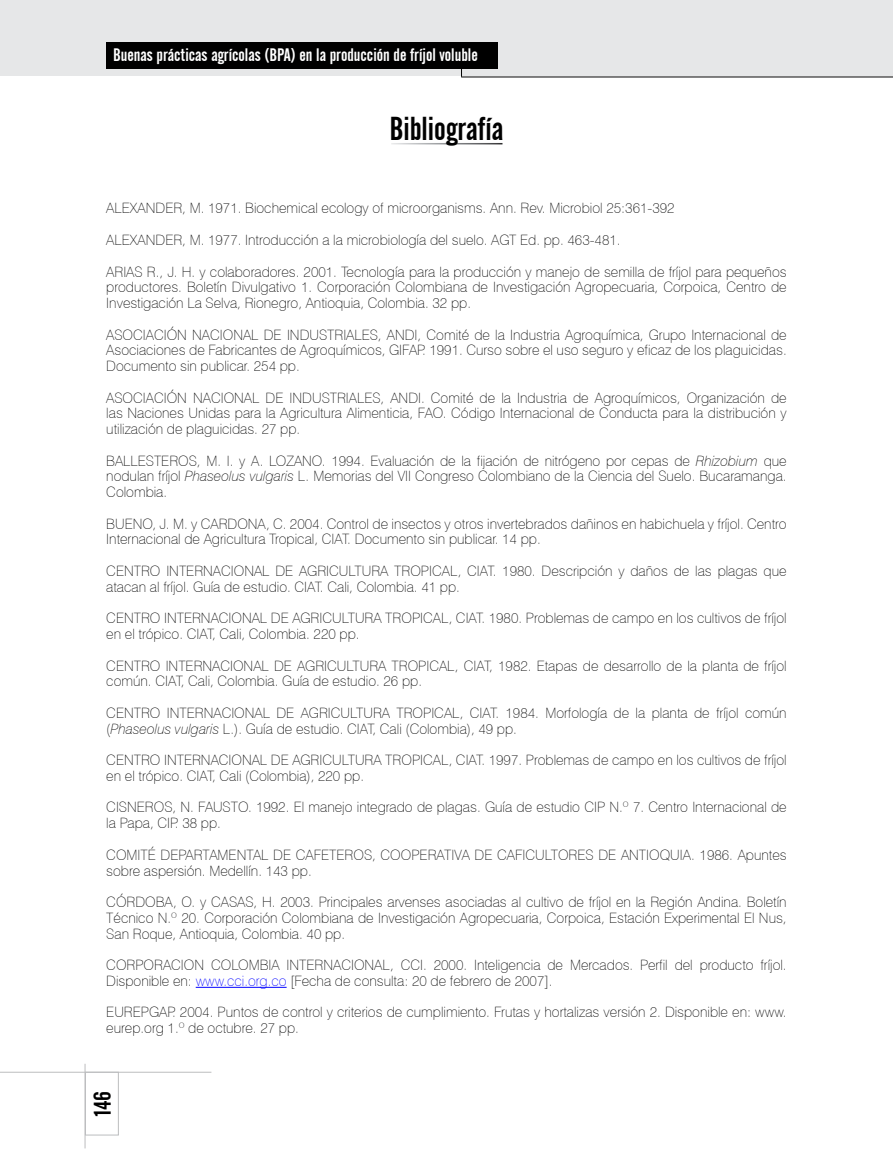
<style>
.page{position:relative;width:893px;height:1149px;background:#fff}
.page>*{position:absolute;margin:0;border:0;box-sizing:border-box;transform-origin:0 0}
.t1{font:33px "Alternate Gothic No 2 BT";color:#000}
.t2{font:24px "Alternate Gothic No 2 BT";color:#000}
.t3{font:18px "Alternate Gothic No 2 BT";color:#fff}
.t4{font:100 14.25px/15.8px "Swiss 721 BT";color:#000}
.s1{font-style:italic}
.s2{color:#00f}
</style>
<div class="page">
<div style="left:0;top:0;width:893px;height:76px;background:#e6e7e8"></div>
<hr style="left:461px;top:77px;width:432px;height:1px;background:#000">
<div style="left:85px;top:1071px;width:34px;height:63px;border:1px solid #bcbdbf"></div>
<hr style="left:0;top:1071px;width:211px;height:1px;background:#bcbdbf">
<div style="left:106px;top:42px;width:392px;height:26px;background:#000"></div>
<hr style="left:461px;top:43px;width:1px;height:34px;background:#000">
<hr style="left:85px;top:1063px;width:1px;height:84px;background:#bcbdbf">
<hr style="left:196px;top:986px;width:91px;height:1px;background:#00f">
<p class="t3" style="left:113px;top:45px;width:366px">Buenas prácticas agrícolas (BPA) en la producción de fríjol voluble</p>
<h1 class="t1" style="left:389px;top:110px;width:116px">Bibliografía</h1>
<p class="t4" style="left:106px;top:200px;width:570px">ALEXANDER, M. 1971. Biochemical ecology of microorganisms. Ann. Rev. Microbiol 25:361-392</p>
<p class="t4" style="left:106px;top:232px;width:516px">ALEXANDER, M. 1977. Introducción a la microbiología del suelo. AGT Ed. pp. 463-481.</p>
<p class="t4" style="left:106px;top:263px;width:682px;text-align:justify">ARIAS R., J. H. y colaboradores. 2001. Tecnología para la producción y manejo de semilla de fríjol para pequeños productores. Boletín Divulgativo 1. Corporación Colombiana de Investigación Agropecuaria, Corpoica, Centro de Investigación La Selva, Rionegro, Antioquia, Colombia. 32 pp.</p>
<p class="t4" style="left:106px;top:326px;width:682px;text-align:justify">ASOCIACIÓN NACIONAL DE INDUSTRIALES, ANDI, Comité de la Industria Agroquímica, Grupo Internacional de Asociaciones de Fabricantes de Agroquímicos, GIFAP. 1991. Curso sobre el uso seguro y eficaz de los plaguicidas.<br>Documento sin publicar. 254 pp.</p>
<p class="t4" style="left:106px;top:389px;width:682px;text-align:justify">ASOCIACIÓN NACIONAL DE INDUSTRIALES, ANDI. Comité de la Industria de Agroquímicos, Organización de las Naciones Unidas para la Agricultura Alimenticia, FAO. Código Internacional de Conducta para la distribución y utilización de plaguicidas. 27 pp.</p>
<p class="t4" style="left:106px;top:452px;width:682px;text-align:justify">BALLESTEROS, M. I. y A. LOZANO. 1994. Evaluación de la fijación de nitrógeno por cepas de <span class="s1">Rhizobium</span> que nodulan fríjol <span class="s1">Phaseolus vulgaris</span> L. Memorias del VII Congreso Colombiano de la Ciencia del Suelo. Bucaramanga.<br>Colombia.</p>
<p class="t4" style="left:106px;top:515px;width:682px">BUENO, J. M. y CARDONA, C. 2004. Control de insectos y otros invertebrados dañinos en habichuela y fríjol. Centro<br>Internacional de Agricultura Tropical, CIAT. Documento sin publicar. 14 pp.</p>
<p class="t4" style="left:106px;top:562px;width:682px">CENTRO INTERNACIONAL DE AGRICULTURA TROPICAL, CIAT. 1980. Descripción y daños de las plagas que atacan al fríjol. Guía de estudio. CIAT. Cali, Colombia. 41 pp.</p>
<p class="t4" style="left:106px;top:610px;width:682px">CENTRO INTERNACIONAL DE AGRICULTURA TROPICAL, CIAT. 1980. Problemas de campo en los cultivos de fríjol en el trópico. CIAT, Cali, Colombia. 220 pp.</p>
<p class="t4" style="left:106px;top:657px;width:682px">CENTRO INTERNACIONAL DE AGRICULTURA TROPICAL, CIAT, 1982. Etapas de desarrollo de la planta de fríjol común. CIAT, Cali, Colombia. Guía de estudio. 26 pp.</p>
<p class="t4" style="left:106px;top:704px;width:682px">CENTRO INTERNACIONAL DE AGRICULTURA TROPICAL, CIAT. 1984. Morfología de la planta de fríjol común (<span class="s1">Phaseolus vulgaris</span> L.). Guía de estudio. CIAT, Cali (Colombia), 49 pp.</p>
<p class="t4" style="left:106px;top:751px;width:682px">CENTRO INTERNACIONAL DE AGRICULTURA TROPICAL, CIAT. 1997. Problemas de campo en los cultivos de fríjol en el trópico. CIAT, Cali (Colombia), 220 pp.</p>
<p class="t4" style="left:106px;top:799px;width:682px">CISNEROS, N. FAUSTO. 1992. El manejo integrado de plagas. Guía de estudio CIP N.º 7. Centro Internacional de la Papa, CIP. 38 pp.</p>
<p class="t4" style="left:106px;top:846px;width:682px">COMITÉ DEPARTAMENTAL DE CAFETEROS, COOPERATIVA DE CAFICULTORES DE ANTIOQUIA. 1986. Apuntes sobre aspersión. Medellín. 143 pp.</p>
<p class="t4" style="left:106px;top:893px;width:682px;text-align:justify">CÓRDOBA, O. y CASAS, H. 2003. Principales arvenses asociadas al cultivo de fríjol en la Región Andina. Boletín Técnico N.º 20. Corporación Colombiana de Investigación Agropecuaria, Corpoica, Estación Experimental El Nus, San Roque, Antioquia, Colombia. 40 pp.</p>
<p class="t4" style="left:106px;top:956px;width:682px">CORPORACION COLOMBIA INTERNACIONAL, CCI. 2000. Inteligencia de Mercados. Perfil del producto fríjol.<br>Disponible en: <span class="s2">www.cci.org.co</span> [Fecha de consulta: 20 de febrero de 2007].</p>
<p class="t4" style="left:106px;top:1003px;width:682px">EUREPGAP. 2004. Puntos de control y criterios de cumplimiento. Frutas y hortalizas versión 2. Disponible en: www. eurep.org 1.º de octubre. 27 pp.</p>
<h2 class="t2" style="left:89px;top:1115px;width:25px;rotate:-90deg">146</h2>
</div>
